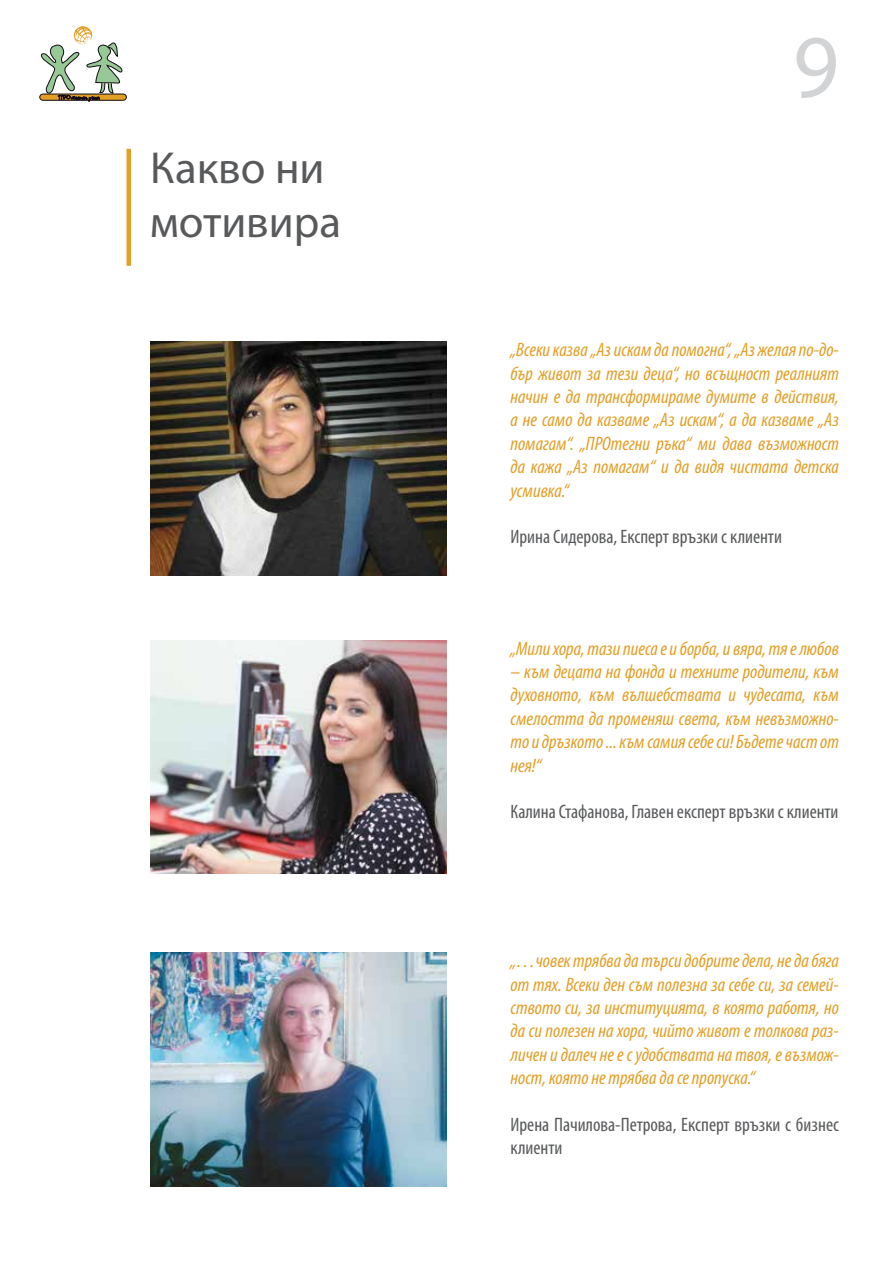
<style>
.page{position:relative;width:893px;height:1263px;background:#fff}
.page>*{position:absolute;margin:0;border:0;box-sizing:border-box;transform-origin:0 0}
.t1{font:90px "Myriad Pro";color:#d1d3d4}
.t2{font:45px/54px "Myriad Pro";color:#58595b}
.t3{font:italic condensed 19.5px/23.4px "Myriad Pro";color:#e39e25;text-align:justify}
.t4{font:condensed 19.5px/23.4px "Myriad Pro";color:#58595b}
</style>
<div class="page">
<div style="left:126px;top:149px;width:5px;height:117px;background:#e39e25"></div>
<div style="left:40px;top:94px;width:86px;height:6px;background:#e39e25;border-radius:3px"></div>
<div style="left:40px;top:94px;width:86px;height:6px;border:1px solid #120c15;border-radius:3px"></div>
<svg style="left:40px;top:26px;width:83px;height:76px"></svg>
<img style="left:150px;top:640px;width:296px;height:234px">
<img style="left:150px;top:952px;width:296px;height:234px">
<img style="left:150px;top:342px;width:296px;height:233px">
<h2 class="t2" style="left:150px;top:140px;width:192px">Какво ни мотивира</h2>
<h1 class="t1" style="left:793px;top:11px;width:48px">9</h1>
<p class="t3" style="left:510px;top:338px;width:330px">„Всеки казва „Аз искам да помогна“, „Аз желая по-до&shy;бър живот за тези деца“, но всъщност реалният начин е да трансформираме думите в действия, а не само да казваме „Аз искам“, а да казваме „Аз помагам“. „ПРОтегни ръка“ ми дава възможност да кажа „Аз помагам“ и да видя чистата детска усмивка.“</p>
<p class="t4" style="left:510px;top:525px;width:273px">Ирина Сидерова, Експерт връзки с клиенти</p>
<p class="t3" style="left:510px;top:636px;width:330px">„Мили хора, тази пиеса е и борба, и вяра, тя е любов</p>
<p class="t3" style="left:510px;top:660px;width:330px">– към децата на фонда и техните родители, към духовното, към вълшебствата и чудесата, към смелостта да променяш света, към невъзможно&shy;то и дръзкото ... към самия себе си! Бъдете част от нея!“</p>
<p class="t4" style="left:510px;top:800px;width:330px">Калина Стафанова, Главен експерт връзки с клиенти</p>
<p class="t3" style="left:510px;top:949px;width:330px">„…човек трябва да търси добрите дела, не да бяга от тях. Всеки ден съм полезна за себе си, за семей&shy;ството си, за институцията, в която работя, но да си полезен на хора, чийто живот е толкова раз&shy;личен и далеч не е с удобствата на твоя, е възмож&shy;ност, която не трябва да се пропуска.“</p>
<p class="t4" style="left:510px;top:1112px;width:330px">Ирена Пачилова-Петрова, Експерт връзки с бизнес клиенти</p>
</div>
